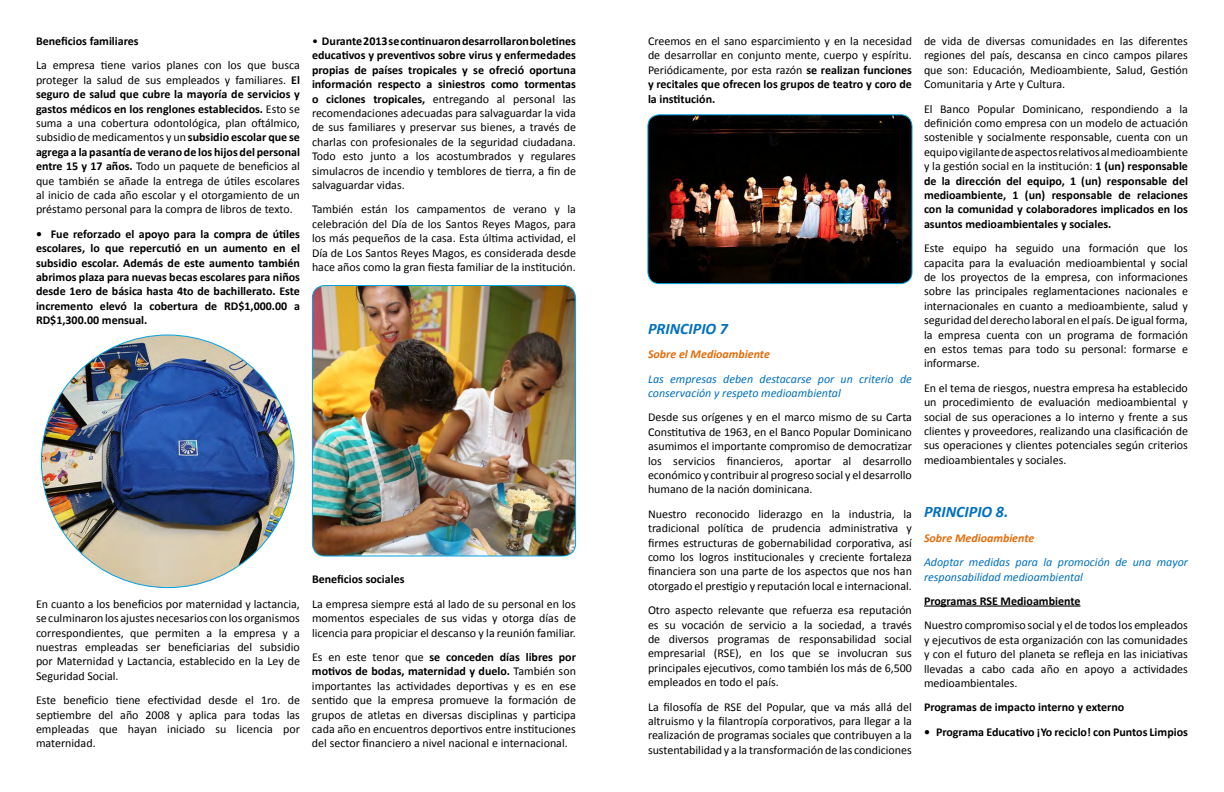
<style>
.page{position:relative;width:1224px;height:792px;background:#fff}
.page>*{position:absolute;margin:0;border:0;box-sizing:border-box;transform-origin:0 0}
.t1{font:italic 700 16px "Calibri";color:#0070c0}
.t2{font:12px/14.4px "Calibri";color:#000;text-align:justify}
.t3{font:700 12px/14.4px "Calibri";color:#000;text-align:justify}
.t4{font:italic 12px/14.4px "Calibri";color:#0070c0}
.t5{font:italic 700 12px "Calibri";color:#e36c0a}
.s1{font-weight:700}
</style>
<div class="page">
<hr style="left:924px;top:606px;width:156px;height:1px;background:#000">
<img style="left:41px;top:335px;width:253px;height:253px;border-radius:126px">
<img style="left:312px;top:286px;width:264px;height:270px">
<div style="left:312px;top:285px;width:264px;height:271px;border:1px solid #00a2e5;border-radius:12px"></div>
<img style="left:649px;top:116px;width:262px;height:168px">
<div style="left:647px;top:114px;width:266px;height:170px;border:1px solid #00a2e5;border-radius:11px"></div>
<p class="t3" style="left:36px;top:34px;width:104px">Beneficios familiares</p>
<p class="t2" style="left:36px;top:58px;width:266px">La empresa tiene varios planes con los que busca proteger la salud de sus empleados y familiares. <span class="s1">El seguro de salud que cubre la mayoría de servicios y gastos médicos en los renglones establecidos.</span> Esto se suma a una cobertura odontológica, plan oftálmico, subsidio de medicamentos y un <span class="s1">subsidio escolar que se agrega a la pasantía de verano de los hijos del personal entre 15 y 17 años.</span> Todo un paquete de beneficios al que también se añade la entrega de útiles escolares al inicio de cada año escolar y el otorgamiento de un préstamo personal para la compra de libros de texto.</p>
<p class="t3" style="left:36px;top:227px;width:266px">• Fue reforzado el apoyo para la compra de útiles escolares, lo que repercutió en un aumento en el subsidio escolar. Además de este aumento también abrimos plaza para nuevas becas escolares para niños desde 1ero de básica hasta 4to de bachillerato. Este incremento elevó la cobertura de RD$1,000.00 a RD$1,300.00 mensual.</p>
<p class="t2" style="left:312px;top:34px;width:266px">• <span class="s1">Durante 2013 se continuaron desarrollaron boletines educativos y preventivos sobre virus y enfermedades propias de países tropicales y se ofreció oportuna información respecto a siniestros como tormentas o ciclones tropicales,</span> entregando al personal las recomendaciones adecuadas para salvaguardar la vida de sus familiares y preservar sus bienes, a través de charlas con profesionales de la seguridad ciudadana.<br>Todo esto junto a los acostumbrados y regulares simulacros de incendio y temblores de tierra, a fin de salvaguardar vidas.</p>
<p class="t2" style="left:312px;top:202px;width:265px">También están los campamentos de verano y la celebración del Día de los Santos Reyes Magos, para los más pequeños de la casa. Esta última actividad, el Día de Los Santos Reyes Magos, es considerada desde hace años como la gran fiesta familiar de la institución.</p>
<p class="t2" style="left:36px;top:597px;width:265px">En cuanto a los beneficios por maternidad y lactancia, se culminaron los ajustes necesarios con los organismos correspondientes, que permiten a la empresa y a nuestras empleadas ser beneficiarias del subsidio por Maternidad y Lactancia, establecido en la Ley de Seguridad Social.</p>
<p class="t2" style="left:36px;top:693px;width:266px">Este beneficio tiene efectividad desde el 1ro. de septiembre del año 2008 y aplica para todas las empleadas que hayan iniciado su licencia por maternidad.</p>
<p class="t3" style="left:312px;top:572px;width:94px">Beneficios sociales</p>
<p class="t2" style="left:312px;top:597px;width:265px">La empresa siempre está al lado de su personal en los momentos especiales de sus vidas y otorga días de licencia para propiciar el descanso y la reunión familiar.</p>
<p class="t2" style="left:312px;top:650px;width:266px">Es en este tenor que <span class="s1">se conceden días libres por motivos de bodas, maternidad y duelo.</span> También son importantes las actividades deportivas y es en ese sentido que la empresa promueve la formación de grupos de atletas en diversas disciplinas y participa cada año en encuentros deportivos entre instituciones del sector financiero a nivel nacional e internacional.</p>
<p class="t2" style="left:648px;top:34px;width:266px">Creemos en el sano esparcimiento y en la necesidad de desarrollar en conjunto mente, cuerpo y espíritu.<br>Periódicamente, por esta razón <span class="s1">se realizan funciones y recitales que ofrecen los grupos de teatro y coro de la institución.</span></p>
<h1 class="t1" style="left:648px;top:318px;width:82px">PRINCIPIO 7</h1>
<p class="t5" style="left:648px;top:347px;width:123px">Sobre el Medioambiente</p>
<p class="t4" style="left:648px;top:371px;width:265px">Las empresas deben destacarse por un criterio de conservación y respeto medioambiental</p>
<p class="t2" style="left:648px;top:410px;width:266px">Desde sus orígenes y en el marco mismo de su Carta Constitutiva de 1963, en el Banco Popular Dominicano asumimos el importante compromiso de democratizar los servicios financieros, aportar al desarrollo económico y contribuir al progreso social y el desarrollo humano de la nación dominicana.</p>
<p class="t2" style="left:648px;top:507px;width:265px">Nuestro reconocido liderazgo en la industria, la tradicional política de prudencia administrativa y firmes estructuras de gobernabilidad corporativa, así como los logros institucionales y creciente fortaleza financiera son una parte de los aspectos que nos han otorgado el prestigio y reputación local e internacional.</p>
<p class="t2" style="left:648px;top:603px;width:266px">Otro aspecto relevante que refuerza esa reputación es su vocación de servicio a la sociedad, a través de diversos programas de responsabilidad social empresarial (RSE), en los que se involucran sus principales ejecutivos, como también los más de 6,500 empleados en todo el país.</p>
<p class="t2" style="left:648px;top:699px;width:266px">La filosofía de RSE del Popular, que va más allá del altruismo y la filantropía corporativos, para llegar a la realización de programas sociales que contribuyen a la sustentabilidad y a la transformación de las condiciones</p>
<p class="t2" style="left:924px;top:34px;width:265px">de vida de diversas comunidades en las diferentes regiones del país, descansa en cinco campos pilares que son: Educación, Medioambiente, Salud, Gestión Comunitaria y Arte y Cultura.</p>
<p class="t2" style="left:924px;top:101px;width:266px">El Banco Popular Dominicano, respondiendo a la definición como empresa con un modelo de actuación sostenible y socialmente responsable, cuenta con un equipo vigilante de aspectos relativos al medioambiente y la gestión social en la institución: <span class="s1">1 (un) responsable de la dirección del equipo, 1 (un) responsable del medioambiente, 1 (un) responsable de relaciones con la comunidad y colaboradores implicados en los asuntos medioambientales y sociales.</span></p>
<p class="t2" style="left:924px;top:241px;width:266px">Este equipo ha seguido una formación que los capacita para la evaluación medioambiental y social de los proyectos de la empresa, con informaciones sobre las principales reglamentaciones nacionales e internacionales en cuanto a medioambiente, salud y seguridad del derecho laboral en el país. De igual forma, la empresa cuenta con un programa de formación en estos temas para todo su personal: formarse e informarse.</p>
<p class="t2" style="left:924px;top:381px;width:266px">En el tema de riesgos, nuestra empresa ha establecido un procedimiento de evaluación medioambiental y social de sus operaciones a lo interno y frente a sus clientes y proveedores, realizando una clasificación de sus operaciones y clientes potenciales según criterios medioambientales y sociales.</p>
<h1 class="t1" style="left:924px;top:502px;width:86px">PRINCIPIO 8.</h1>
<p class="t5" style="left:924px;top:530px;width:112px">Sobre Medioambiente</p>
<p class="t4" style="left:924px;top:555px;width:266px">Adoptar medidas para la promoción de una mayor responsabilidad medioambiental</p>
<p class="t3" style="left:924px;top:594px;width:158px">Programas RSE Medioambiente</p>
<p class="t2" style="left:924px;top:618px;width:265px">Nuestro compromiso social y el de todos los empleados y ejecutivos de esta organización con las comunidades y con el futuro del planeta se refleja en las iniciativas llevadas a cabo cada año en apoyo a actividades medioambientales.</p>
<p class="t3" style="left:924px;top:700px;width:202px">Programas de impacto interno y externo</p>
<p class="t3" style="left:924px;top:725px;width:265px">• Programa Educativo ¡Yo reciclo! con Puntos Limpios</p>
</div>
